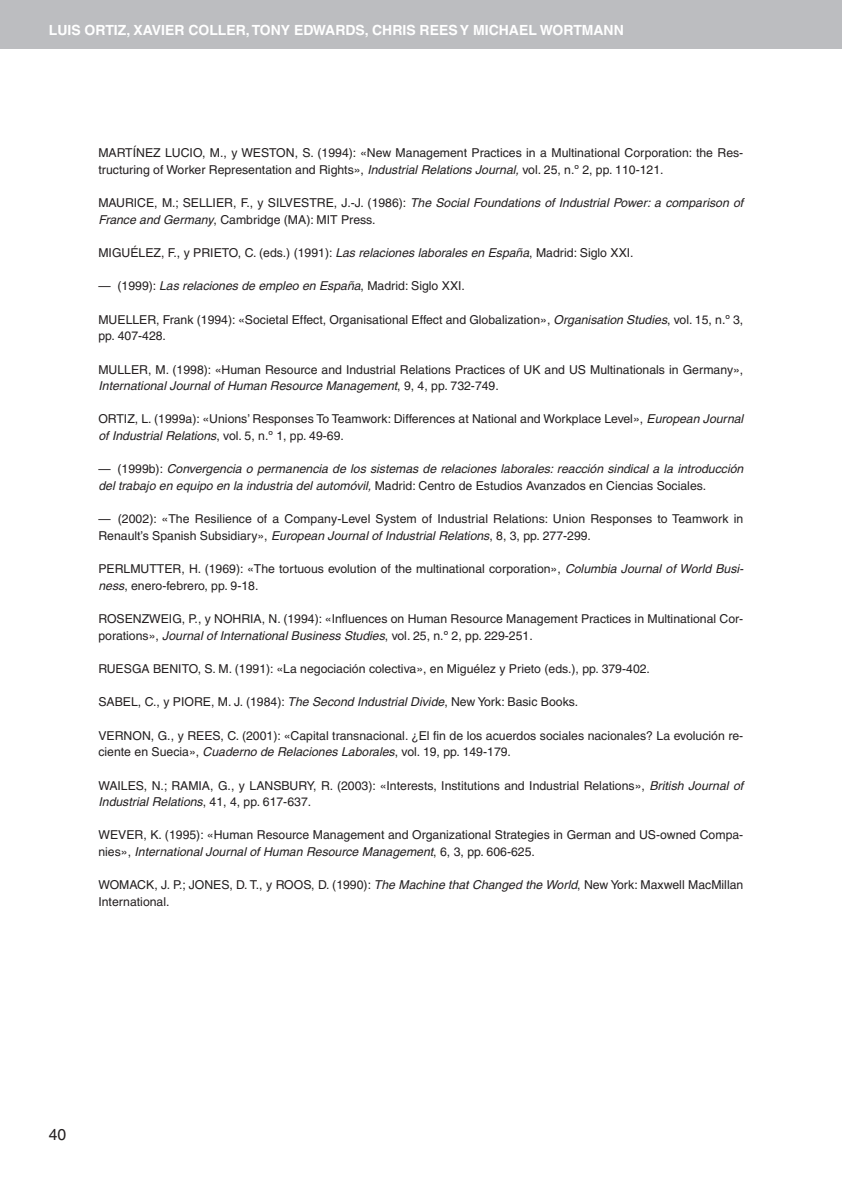
<style>
.page{position:relative;width:842px;height:1190px;background:#fff}
.page>*{position:absolute;margin:0;border:0;box-sizing:border-box;transform-origin:0 0}
.t1{font:15.75px "Helvetica";color:#231f20}
.t2{font:700 14px "Helvetica";color:#fff}
.t3{font:12.25px/16.6px "Helvetica";color:#231f20}
.t4{font:italic 12.25px/16.6px "Helvetica";color:#231f20}
.s1{font-style:italic}
.s2{font-style:normal}
</style>
<div class="page">
<div style="left:0;top:0;width:842px;height:49px;background:#bcbdc0"></div>
<p class="t2" style="left:49px;top:25px;width:577px">LUIS ORTIZ, XAVIER COLLER,TONY EDWARDS, CHRIS REES Y MICHAEL WORTMANN</p>
<p class="t3" style="left:98px;top:146px;width:646px">MARTÍNEZ LUCIO, M., y WESTON, S. (1994): «New Management Practices in a Multinational Corporation: the Res&shy;tructuring of Worker Representation and Rights», <span class="s1">Industrial Relations Journal,</span> vol. 25, n.º 2, pp. 110-121.</p>
<p class="t3" style="left:98px;top:196px;width:646px">MAURICE, M.; SELLIER, F., y SILVESTRE, J.-J. (1986): <span class="s1">The Social Foundations of Industrial Power: a comparison of<br>France and Germany</span>, Cambridge (MA): MIT Press.</p>
<p class="t3" style="left:98px;top:245px;width:537px">MIGUÉLEZ, F., y PRIETO, C. (eds.) (1991): <span class="s1">Las relaciones laborales en España</span>, Madrid: Siglo XXI.</p>
<p class="t4" style="left:98px;top:279px;width:368px"><span class="s2">— (1999):</span> Las relaciones de empleo en España<span class="s2">, Madrid: Siglo XXI.</span></p>
<p class="t3" style="left:98px;top:312px;width:646px">MUELLER, Frank (1994): «Societal Effect, Organisational Effect and Globalization», <span class="s1">Organisation Studies</span>, vol. 15, n.º 3, pp. 407-428.</p>
<p class="t3" style="left:98px;top:362px;width:646px">MULLER, M. (1998): «Human Resource and Industrial Relations Practices of UK and US Multinationals in Germany»,<br><span class="s1">International Journal of Human Resource Management</span>, 9, 4, pp. 732-749.</p>
<p class="t3" style="left:98px;top:412px;width:646px">ORTIZ, L. (1999a): «Unions’ Responses To Teamwork: Differences at National and Workplace Level», <span class="s1">European Journal of Industrial Relations</span>, vol. 5, n.º 1, pp. 49-69.</p>
<p class="t4" style="left:98px;top:462px;width:646px"><span class="s2">— (1999b):</span> Convergencia o permanencia de los sistemas de relaciones laborales: reacción sindical a la introducción del trabajo en equipo en la industria del automóvil, <span class="s2">Madrid: Centro de Estudios Avanzados en Ciencias Sociales.</span></p>
<p class="t3" style="left:98px;top:511px;width:646px">— (2002): «The Resilience of a Company-Level System of Industrial Relations: Union Responses to Teamwork in<br>Renault’s Spanish Subsidiary», <span class="s1">European Journal of Industrial Relations</span>, 8, 3, pp. 277-299.</p>
<p class="t3" style="left:98px;top:561px;width:647px">PERLMUTTER, H. (1969): «The tortuous evolution of the multinational corporation», <span class="s1">Columbia Journal of World Busi&shy;ness</span>, enero-febrero, pp. 9-18.</p>
<p class="t3" style="left:98px;top:611px;width:646px">ROSENZWEIG, P., y NOHRIA, N. (1994): «Influences on Human Resource Management Practices in Multinational Cor&shy;porations», <span class="s1">Journal of International Business Studies</span>, vol. 25, n.º 2, pp. 229-251.</p>
<p class="t3" style="left:98px;top:661px;width:553px">RUESGA BENITO, S. M. (1991): «La negociación colectiva», en Miguélez y Prieto (eds.), pp. 379-402.</p>
<p class="t3" style="left:98px;top:694px;width:481px">SABEL, C., y PIORE, M. J. (1984): <span class="s1">The Second Industrial Divide</span>, New York: Basic Books.</p>
<p class="t3" style="left:98px;top:728px;width:646px">VERNON, G., y REES, C. (2001): «Capital transnacional. ¿El fin de los acuerdos sociales nacionales? La evolución re&shy;ciente en Suecia», <span class="s1">Cuaderno de Relaciones Laborales</span>, vol. 19, pp. 149-179.</p>
<p class="t3" style="left:98px;top:777px;width:646px">WAILES, N.; RAMIA, G., y LANSBURY, R. (2003): «Interests, Institutions and Industrial Relations», <span class="s1">British Journal of<br>Industrial Relations</span>, 41, 4, pp. 617-637.</p>
<p class="t3" style="left:98px;top:827px;width:646px">WEVER, K. (1995): «Human Resource Management and Organizational Strategies in German and US-owned Compa&shy;nies», <span class="s1">International Journal of Human Resource Management</span>, 6, 3, pp. 606-625.</p>
<p class="t3" style="left:98px;top:877px;width:646px">WOMACK, J. P.; JONES, D. T., y ROOS, D. (1990): <span class="s1">The Machine that Changed the World</span>, New York: Maxwell MacMillan<br>International.</p>
<p class="t1" style="left:49px;top:1128px;width:19px">40</p>
</div>
